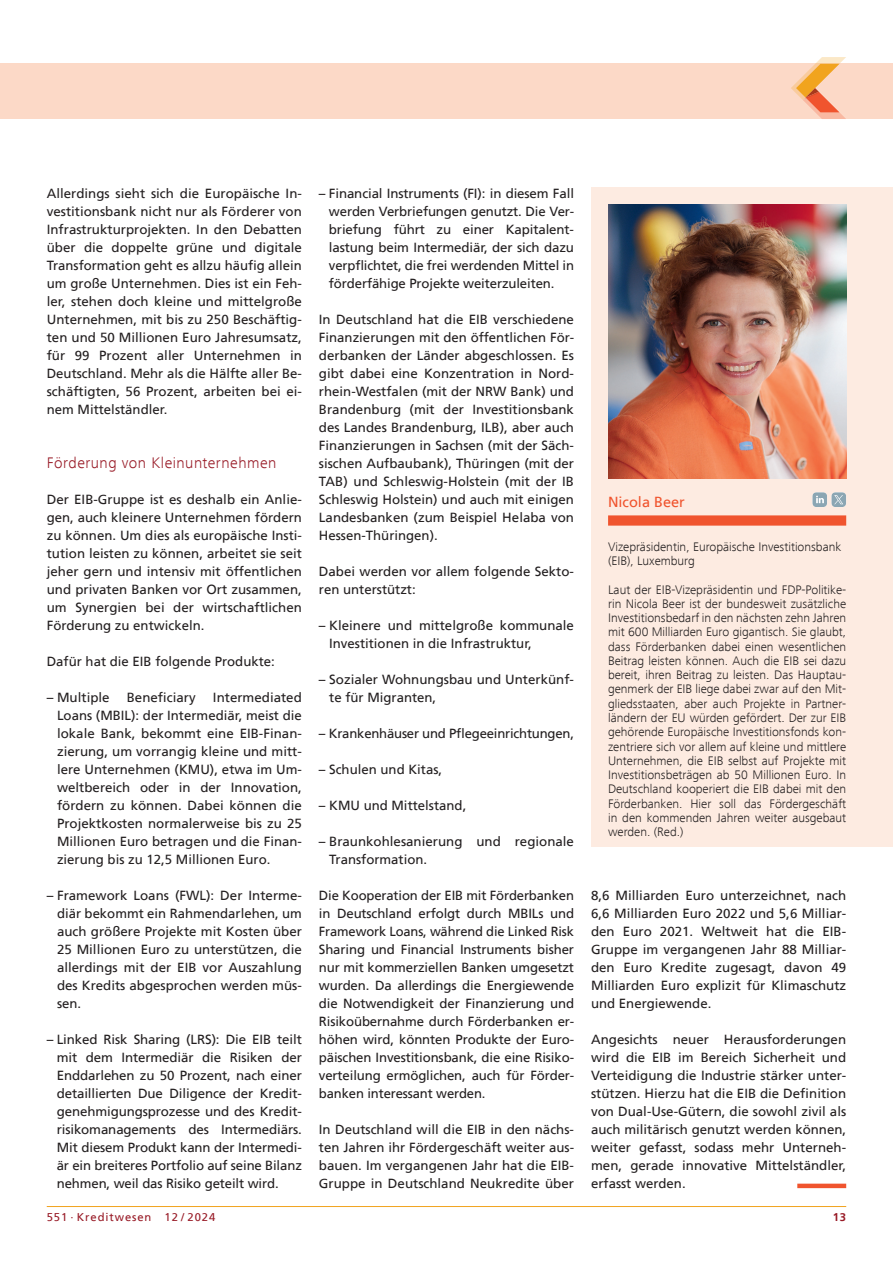
<style>
.page{position:relative;width:893px;height:1263px;background:#fff}
.page>*{position:absolute;margin:0;border:0;box-sizing:border-box;transform-origin:0 0}
.t1{font:300 15.75px "Frutiger Next Com";letter-spacing:.035em;color:#981a26}
.t2{font:14.55px "Frutiger";color:#f0542e}
.t3{font:13.2px/18px "Frutiger";color:#231f20;text-align:justify}
.t4{font:300 12.75px/14.2px "Frutiger Next Com";color:#231f20}
.t5{font:11.25px "Frutiger";letter-spacing:.08em;color:#981a26}
.t6{font:700 11.25px "Frutiger";color:#981a26}
</style>
<div class="page">
<hr style="left:47px;top:1206px;width:799px;height:1px;background:#f1a31e">
<div style="left:0;top:64px;width:893px;height:55px;background:#fcd9c7"></div>
<svg style="left:791px;top:57px;width:55px;height:62px"></svg>
<hr style="left:797px;top:1184px;width:49px;height:4px;background:#f0542e">
<div style="left:591px;top:187px;width:302px;height:659px;background:#fdebe1"></div>
<div style="left:608px;top:515px;width:238px;height:11px;background:#f0542e"></div>
<img style="left:608px;top:205px;width:238px;height:274px">
<svg style="left:812px;top:492px;width:34px;height:15px"></svg>
<p class="t3" style="left:47px;top:185px;width:257px">Allerdings sieht sich die Europäische In&shy;vestitionsbank nicht nur als Förderer von Infrastrukturprojekten. In den Debatten über die doppelte grüne und digitale Transformation geht es allzu häufig allein um große Unternehmen. Dies ist ein Feh&shy;ler, stehen doch kleine und mittelgroße Unternehmen, mit bis zu 250 Beschäftig&shy;ten und 50 Millionen Euro Jahresumsatz, für 99 Prozent aller Unternehmen in Deutschland. Mehr als die Hälfte aller Be&shy;schäftigten, 56 Prozent, arbeiten bei ei&shy;nem Mittelständler.</p>
<p class="t1" style="left:47px;top:454px;width:231px">Förderung von Kleinunternehmen</p>
<p class="t3" style="left:47px;top:491px;width:257px">Der EIB-Gruppe ist es deshalb ein Anlie&shy;gen, auch kleinere Unternehmen fördern zu können. Um dies als europäische Insti&shy;tution leisten zu können, arbeitet sie seit jeher gern und intensiv mit öffentlichen und privaten Banken vor Ort zusammen, um Synergien bei der wirtschaftlichen Förderung zu entwickeln.</p>
<p class="t3" style="left:47px;top:653px;width:230px">Dafür hat die EIB folgende Produkte:</p>
<p class="t3" style="left:47px;top:689px;width:64px">– Multiple</p>
<p class="t3" style="left:127px;top:689px;width:70px">Beneficiary</p>
<p class="t3" style="left:57px;top:689px;width:246px;text-indent:156px">Intermediated Loans (MBIL): der Intermediär, meist die lokale Bank, bekommt eine EIB--Finan&shy;zierung, um vorrangig kleine und mitt&shy;lere Unternehmen (KMU), etwa im Um&shy;weltbereich oder in der Innovation, fördern zu können. Dabei können die Projektkosten normalerweise bis zu 25<br>Millionen Euro betragen und die Finan&shy;zierung bis zu 12,5 Millionen Euro.</p>
<p class="t3" style="left:57px;top:887px;width:246px;text-indent:-10px">– Framework Loans (FWL): Der Interme&shy;diär bekommt ein Rahmendarlehen, um auch größere Projekte mit Kosten über 25 Millionen Euro zu unterstützen, die allerdings mit der EIB vor Auszahlung des Kredits abgesprochen werden müs&shy;sen.</p>
<p class="t3" style="left:57px;top:1031px;width:247px;text-indent:-10px">– Linked Risk Sharing (LRS): Die EIB teilt mit dem Intermediär die Risiken der Enddarlehen zu 50 Prozent, nach einer detaillierten Due Diligence der Kredit&shy;genehmigungsprozesse und des Kredit&shy;risikomanagements des Intermediärs.<br>Mit diesem Produkt kann der Intermedi&shy;är ein breiteres Portfolio auf seine Bilanz nehmen, weil das Risiko geteilt wird.</p>
<p class="t3" style="left:329px;top:185px;width:247px;text-indent:-10px">– Financial Instruments (FI): in diesem Fall werden Verbriefungen genutzt. Die Ver&shy;briefung führt zu einer Kapitalent&shy;lastung beim Intermediär, der sich dazu verpflichtet, die frei werdenden Mittel in förderfähige Projekte weiterzuleiten.</p>
<p class="t3" style="left:319px;top:311px;width:257px">In Deutschland hat die EIB verschiedene Finanzierungen mit den öffentlichen För&shy;derbanken der Länder abgeschlossen. Es gibt dabei eine Konzentration in Nord&shy;rhein-Westfalen (mit der NRW Bank) und Brandenburg (mit der Investitionsbank des Landes Brandenburg, ILB), aber auch Finanzierungen in Sachsen (mit der Säch&shy;sischen Aufbaubank), Thüringen (mit der TAB) und Schleswig-Holstein (mit der IB Schleswig Holstein) und auch mit einigen Landesbanken (zum Beispiel Helaba von Hessen-Thüringen).</p>
<p class="t3" style="left:319px;top:563px;width:257px">Dabei werden vor allem folgende Sekto&shy;ren unterstützt:</p>
<p class="t3" style="left:329px;top:617px;width:246px;text-indent:-10px">– Kleinere und mittelgroße kommunale<br>Investitionen in die Infrastruktur,</p>
<p class="t3" style="left:329px;top:671px;width:246px;text-indent:-10px">– Sozialer Wohnungsbau und Unterkünf&shy;te für Migranten,</p>
<p class="t3" style="left:319px;top:725px;width:257px">– Krankenhäuser und Pflegeeinrichtungen,</p>
<p class="t3" style="left:319px;top:761px;width:125px">– Schulen und Kitas,</p>
<p class="t3" style="left:319px;top:797px;width:149px">– KMU und Mittelstand,</p>
<p class="t3" style="left:329px;top:833px;width:246px;text-indent:-10px">– Braunkohlesanierung und regionale<br>Transformation.</p>
<p class="t3" style="left:319px;top:887px;width:257px">Die Kooperation der EIB mit Förderbanken in Deutschland erfolgt durch MBILs und Framework Loans, während die Linked Risk Sharing und Financial Instruments bisher nur mit kommerziellen Banken umgesetzt wurden. Da allerdings die Energiewende die Notwendigkeit der Finanzierung und Risikoübernahme durch Förderbanken er&shy;höhen wird, könnten Produkte der Euro&shy;päischen Investitionsbank, die eine Risiko&shy;verteilung ermöglichen, auch für Förder&shy;banken interessant werden.</p>
<p class="t3" style="left:319px;top:1121px;width:257px">In Deutschland will die EIB in den nächs&shy;ten Jahren ihr Fördergeschäft weiter aus&shy;bauen. Im vergangenen Jahr hat die EIB-Gruppe in Deutschland Neukredite über</p>
<p class="t2" style="left:608px;top:495px;width:78px">Nicola Beer</p>
<p class="t4" style="left:608px;top:539px;width:235px">Vizepräsidentin, Europäische Investitionsbank (EIB), Luxemburg</p>
<p class="t4" style="left:608px;top:582px;width:240px;text-align:justify">Laut der EIB-Vizepräsidentin und FDP-Politike&shy;rin Nicola Beer ist der bundesweit zusätzliche Investitionsbedarf in den nächsten zehn Jahren mit 600 Milliarden Euro gigantisch. Sie glaubt, dass Förderbanken dabei einen wesentlichen Beitrag leisten können. Auch die EIB sei dazu bereit, ihren Beitrag zu leisten. Das Hauptau&shy;genmerk der EIB liege dabei zwar auf den Mit&shy;gliedsstaaten, aber auch Projekte in Partner&shy;ländern der EU würden gefördert. Der zur EIB gehörende Europäische Investitionsfonds kon&shy;zentriere sich vor allem auf kleine und mittlere Unternehmen, die EIB selbst auf Projekte mit Investitionsbeträgen ab 50 Millionen Euro. In Deutschland kooperiert die EIB dabei mit den Förderbanken. Hier soll das Fördergeschäft in den kommenden Jahren weiter ausgebaut werden. (Red.)</p>
<p class="t3" style="left:591px;top:887px;width:257px">8,6 Milliarden Euro unterzeichnet, nach 6,6 Milliarden Euro 2022 und 5,6 Milliar&shy;den Euro 2021. Weltweit hat die EIB-Gruppe im vergangenen Jahr 88 Milliar&shy;den Euro Kredite zugesagt, davon 49<br>Milliarden Euro explizit für Klimaschutz und Energiewende.</p>
<p class="t3" style="left:591px;top:1031px;width:257px">Angesichts neuer Herausforderungen wird die EIB im Bereich Sicherheit und Verteidigung die Industrie stärker unter&shy;stützen. Hierzu hat die EIB die Definition von Dual-Use-Gütern, die sowohl zivil als auch militärisch genutzt werden können, weiter gefasst, sodass mehr Unterneh&shy;men, gerade innovative Mittelständler, erfasst werden.</p>
<p class="t5" style="left:47px;top:1211px;width:170px">551 · Kreditwesen 12 / 2024</p>
<p class="t6" style="left:833px;top:1211px;width:15px">13</p>
</div>
